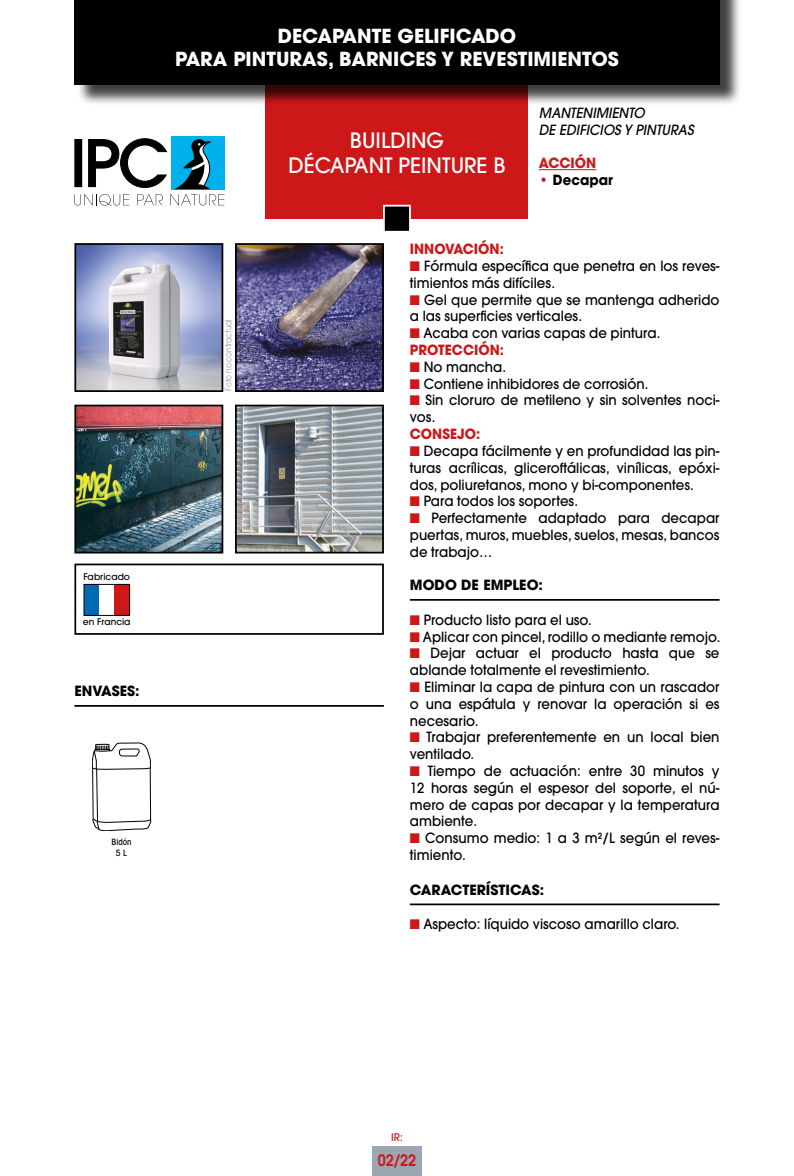
<style>
.page{position:relative;width:794px;height:1176px;background:#fff}
.page>*{position:absolute;margin:0;border:0;box-sizing:border-box;transform-origin:0 0}
.t1{font:500 21px "Avant Garde";color:#fff}
.t2{font:700 19.25px "Avant Garde";color:#fff}
.t3{font:600 15.75px "Avant Garde";color:#cd1719;scale:.9 1}
.t4{font:500 14px/16.8px "Avant Garde";color:#000;scale:.95 1}
.t5{font:700 14px "Avant Garde";color:#000}
.t6{font:700 14px "Avant Garde";color:#cd1719;scale:.95 1}
.t7{font:italic 500 14px "Avant Garde";color:#000;scale:.95 1}
.t8{font:700 14px "Avant Garde";color:#000;scale:.95 1}
.t9{font:500 10.5px "Avant Garde";color:#cd1719}
.t10{font:500 9.1px "Avant Garde";color:#000}
.t11{font:8.75px "Avant Garde";color:#91989c;scale:.85 1}
.t12{font:500 condensed 8.75px "Avant Garde";color:#000}
.s1{color:#cd1719}
</style>
<div class="page">
<div style="left:74px;top:563px;width:310px;height:72px;border:2px solid #000"></div>
<div style="left:266px;top:79px;width:262px;height:140px;background:#cd1719"></div>
<div style="left:372px;top:1146px;width:50px;height:30px;background:#9ca7b3"></div>
<div style="left:171px;top:136px;width:53px;height:53px;background:#00b1eb"></div>
<svg style="left:74px;top:138px;width:150px;height:67px"></svg>
<div style="left:384px;top:206px;width:26px;height:26px;background:#000"></div>
<div style="left:383px;top:205px;width:28px;height:28px;border:2px solid #fff"></div>
<div style="left:77px;top:0;width:664px;height:106px;background:#000;opacity:.75"></div>
<div style="left:74px;top:0;width:645px;height:84px;background:#000"></div>
<hr style="left:74px;top:705px;width:310px;height:2px;background:#000">
<hr style="left:410px;top:599px;width:309px;height:2px;background:#000">
<hr style="left:410px;top:903px;width:309px;height:2px;background:#000">
<hr style="left:539px;top:169px;width:57px;height:1px;background:#cd1719">
<svg style="left:92px;top:743px;width:59px;height:88px"></svg>
<div style="left:84px;top:584px;width:15px;height:31px;background:#0069b4"></div>
<div style="left:114px;top:584px;width:16px;height:31px;background:#cd1719"></div>
<div style="left:84px;top:584px;width:46px;height:32px;border:1px solid #000"></div>
<img style="left:77px;top:246px;width:143px;height:143px">
<div style="left:74px;top:243px;width:149px;height:149px;border:2px solid #000"></div>
<img style="left:77px;top:408px;width:143px;height:142px">
<div style="left:74px;top:405px;width:149px;height:148px;border:2px solid #000"></div>
<img style="left:238px;top:246px;width:143px;height:143px">
<div style="left:235px;top:243px;width:149px;height:149px;border:2px solid #000"></div>
<img style="left:238px;top:408px;width:143px;height:142px">
<div style="left:235px;top:405px;width:149px;height:148px;border:2px solid #000"></div>
<p class="t10" style="left:83px;top:571px;width:48px">Fabricado</p>
<p class="t10" style="left:83px;top:616px;width:49px">en Francia</p>
<p class="t5" style="left:74px;top:682px;width:67px">ENVASES:</p>
<p class="t12" style="left:112px;top:836px;width:21px">Bidón</p>
<p class="t12" style="left:116px;top:847px;width:13px">5 L</p>
<p class="t2" style="left:278px;top:23px;width:240px">DECAPANTE GELIFICADO</p>
<p class="t2" style="left:175px;top:46px;width:445px">PARA PINTURAS, BARNICES Y REVESTIMIENTOS</p>
<p class="t11" style="left:223px;top:391px;width:86px;rotate:-90deg">Foto no contractual</p>
<p class="t1" style="left:350px;top:128px;width:96px">BUILDING</p>
<p class="t1" style="left:288px;top:153px;width:219px">DÉCAPANT PEINTURE B</p>
<p class="t7" style="left:539px;top:104px;width:113px">MANTENIMIENTO</p>
<p class="t7" style="left:539px;top:121px;width:164px">DE EDIFICIOS Y PINTURAS</p>
<p class="t6" style="left:539px;top:154px;width:62px">ACCIÓN</p>
<p class="t8" style="left:539px;top:171px;width:80px"><span class="s1">•</span> Decapar</p>
<p class="t6" style="left:410px;top:240px;width:100px">INNOVACIÓN:</p>
<p class="t4" style="left:410px;top:257px;width:327px"><span class="s1">■</span> Fórmula específica que penetra en los reves&shy;timientos más difíciles.</p>
<p class="t4" style="left:410px;top:291px;width:327px"><span class="s1">■</span> Gel que permite que se mantenga adherido a las superficies verticales.</p>
<p class="t4" style="left:410px;top:325px;width:265px"><span class="s1">■</span> Acaba con varias capas de pintura.</p>
<p class="t6" style="left:410px;top:341px;width:101px">PROTECCIÓN:</p>
<p class="t4" style="left:410px;top:358px;width:103px"><span class="s1">■</span> No mancha.</p>
<p class="t4" style="left:410px;top:375px;width:253px"><span class="s1">■</span> Contiene inhibidores de corrosión.</p>
<p class="t4" style="left:410px;top:392px;width:327px"><span class="s1">■</span> Sin cloruro de metileno y sin solventes noci&shy;vos.</p>
<p class="t6" style="left:410px;top:425px;width:76px">CONSEJO:</p>
<p class="t4" style="left:410px;top:442px;width:327px;text-align:justify"><span class="s1">■</span> Decapa fácilmente y en profundidad las pin&shy;turas acrílicas, gliceroftálicas, vinílicas, epóxi&shy;dos, poliuretanos, mono y bi-componentes.</p>
<p class="t4" style="left:410px;top:493px;width:179px"><span class="s1">■</span> Para todos los soportes.</p>
<p class="t4" style="left:410px;top:509px;width:327px;text-align:justify"><span class="s1">■</span> Perfectamente adaptado para decapar puertas, muros, muebles, suelos, mesas, bancos de trabajo…</p>
<p class="t5" style="left:410px;top:576px;width:135px">MODO DE EMPLEO:</p>
<p class="t4" style="left:410px;top:611px;width:193px"><span class="s1">■</span> Producto listo para el uso.</p>
<p class="t4" style="left:410px;top:628px;width:328px"><span class="s1">■</span> Aplicar con pincel, rodillo o mediante remojo.</p>
<p class="t4" style="left:410px;top:645px;width:327px"><span class="s1">■</span> Dejar actuar el producto hasta que se ablande totalmente el revestimiento.</p>
<p class="t4" style="left:410px;top:678px;width:327px;text-align:justify"><span class="s1">■</span> Eliminar la capa de pintura con un rascador o una espátula y renovar la operación si es necesario.</p>
<p class="t4" style="left:410px;top:729px;width:327px"><span class="s1">■</span> Trabajar preferentemente en un local bien ventilado.</p>
<p class="t4" style="left:410px;top:762px;width:327px;text-align:justify"><span class="s1">■</span> Tiempo de actuación: entre 30 minutos y 12 horas según el espesor del soporte, el nú&shy;mero de capas por decapar y la temperatura ambiente.</p>
<p class="t4" style="left:410px;top:830px;width:327px"><span class="s1">■</span> Consumo medio: 1 a 3 m²/L según el reves&shy;timiento.</p>
<p class="t5" style="left:410px;top:880px;width:136px">CARACTERÍSTICAS:</p>
<p class="t4" style="left:410px;top:916px;width:285px"><span class="s1">■</span> Aspecto: líquido viscoso amarillo claro.</p>
<p class="t9" style="left:391px;top:1131px;width:13px">IR:</p>
<p class="t3" style="left:378px;top:1150px;width:44px">02/22</p>
</div>
